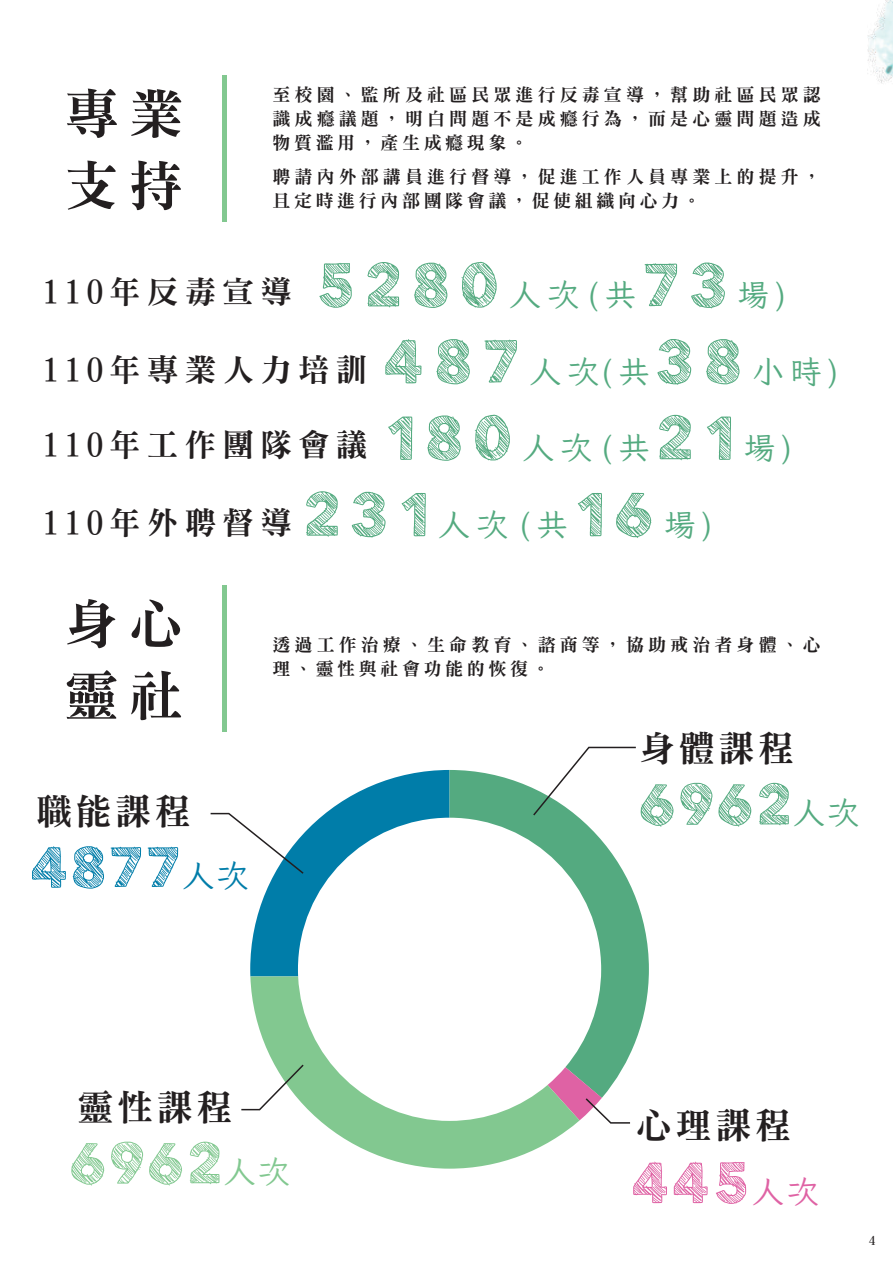
<style>
.page{position:relative;width:893px;height:1263px;background:#fff}
.page>*{position:absolute;margin:0;border:0;box-sizing:border-box;transform-origin:0 0}
.t1{font:60.9px "Folktale";letter-spacing:.2em;color:#54aa80}
.t2{font:57px "Folktale";color:#54aa80}
.t3{font:57px "Folktale";color:#82c890}
.t4{font:57px "Folktale";color:#007da9}
.t5{font:57px "Folktale";color:#df62a4}
.t6{font:54px/72px "DFN Ming W9 WIN BF";letter-spacing:.2em;color:#231f20}
.t7{font:36px "DFN Ming W9 WIN BF";letter-spacing:.1em;color:#231f20}
.t8{font:31.5px "DFN Ming W9 WIN BF";letter-spacing:.2em;color:#231f20}
.t9{font:31.5px "Iansui 0.93";letter-spacing:.2em;color:#54aa80}
.t10{font:18px/24px "DFN Ming W9 WIN BF";letter-spacing:.225em;color:#231f20}
.t11{font:12px "DFN Ming W9 WIN BF";color:#231f20}
.s1{font-family:"Iansui 0.93";font-size:31.5px}
.s2{font-family:"Folktale";font-size:60.9px}
</style>
<div class="page">
<img style="left:868px;top:0;width:25px;height:83px">
<hr style="left:222px;top:75px;width:4px;height:146px;background:#82c890">
<hr style="left:222px;top:585px;width:4px;height:146px;background:#82c890">
<svg style="left:450px;top:770px;width:199px;height:297px"></svg>
<svg style="left:250px;top:976px;width:330px;height:193px"></svg>
<svg style="left:532px;top:746px;width:105px;height:71px"></svg>
<svg style="left:548px;top:1067px;width:83px;height:57px"></svg>
<svg style="left:241px;top:1063px;width:64px;height:48px"></svg>
<svg style="left:210px;top:770px;width:240px;height:206px"></svg>
<h3 class="t6" style="left:64px;top:77px;width:120px">專業支持</h3>
<p class="t10" style="left:272px;top:82px;width:550px;text-align:justify">至校園、監所及社區民眾進行反毒宣導，幫助社區民眾認識成癮議題，明白問題不是成癮行為，而是心靈問題造成物質濫用，產生成癮現象。</p>
<p class="t10" style="left:272px;top:165px;width:550px">聘請內外部講員進行督導，促進工作人員專業上的提升，且定時進行內部團隊會議，促使組織向心力。</p>
<h3 class="t8" style="left:43px;top:276px;width:250px">110年反毒宣導</h3>
<h1 class="t1" style="left:317px;top:259px;width:471px">5280 <span class="s1">人次(共</span>73 <span class="s1">場)</span></h1>
<h3 class="t8" style="left:43px;top:353px;width:326px">110年專業人力培訓</h3>
<h3 class="t9" style="left:385px;top:349px;width:455px"><span class="s2">487</span> 人次(共<span class="s2">38</span> 小時)</h3>
<h3 class="t9" style="left:385px;top:426px;width:409px"><span class="s2">180</span> 人次(共<span class="s2">21</span> 場)</h3>
<h3 class="t9" style="left:303px;top:502px;width:411px"><span class="s2">231</span> 人次 (共<span class="s2">16</span> 場)</h3>
<h3 class="t8" style="left:43px;top:429px;width:326px">110年工作團隊會議</h3>
<h3 class="t8" style="left:43px;top:507px;width:250px">110年外聘督導</h3>
<h3 class="t6" style="left:64px;top:587px;width:120px">身心靈社</h3>
<h3 class="t7" style="left:36px;top:793px;width:156px">職能課程</h3>
<h2 class="t4" style="left:32px;top:842px;width:218px">4877<span class="s1">人次</span></h2>
<p class="t10" style="left:272px;top:633px;width:550px">透過工作治療、生命教育、諮商等，協助戒治者身體、心理、靈性與社會功能的恢復。</p>
<h3 class="t7" style="left:639px;top:730px;width:156px">身體課程</h3>
<h2 class="t2" style="left:639px;top:780px;width:221px">6962<span class="s1">人次</span></h2>
<h3 class="t7" style="left:78px;top:1089px;width:156px">靈性課程</h3>
<h2 class="t3" style="left:70px;top:1138px;width:221px">6962<span class="s1">人次</span></h2>
<h3 class="t7" style="left:636px;top:1107px;width:156px">心理課程</h3>
<h2 class="t5" style="left:633px;top:1158px;width:187px">445<span class="s1">人次</span></h2>
<p class="t11" style="left:869px;top:1234px;width:7px">4</p>
</div>
